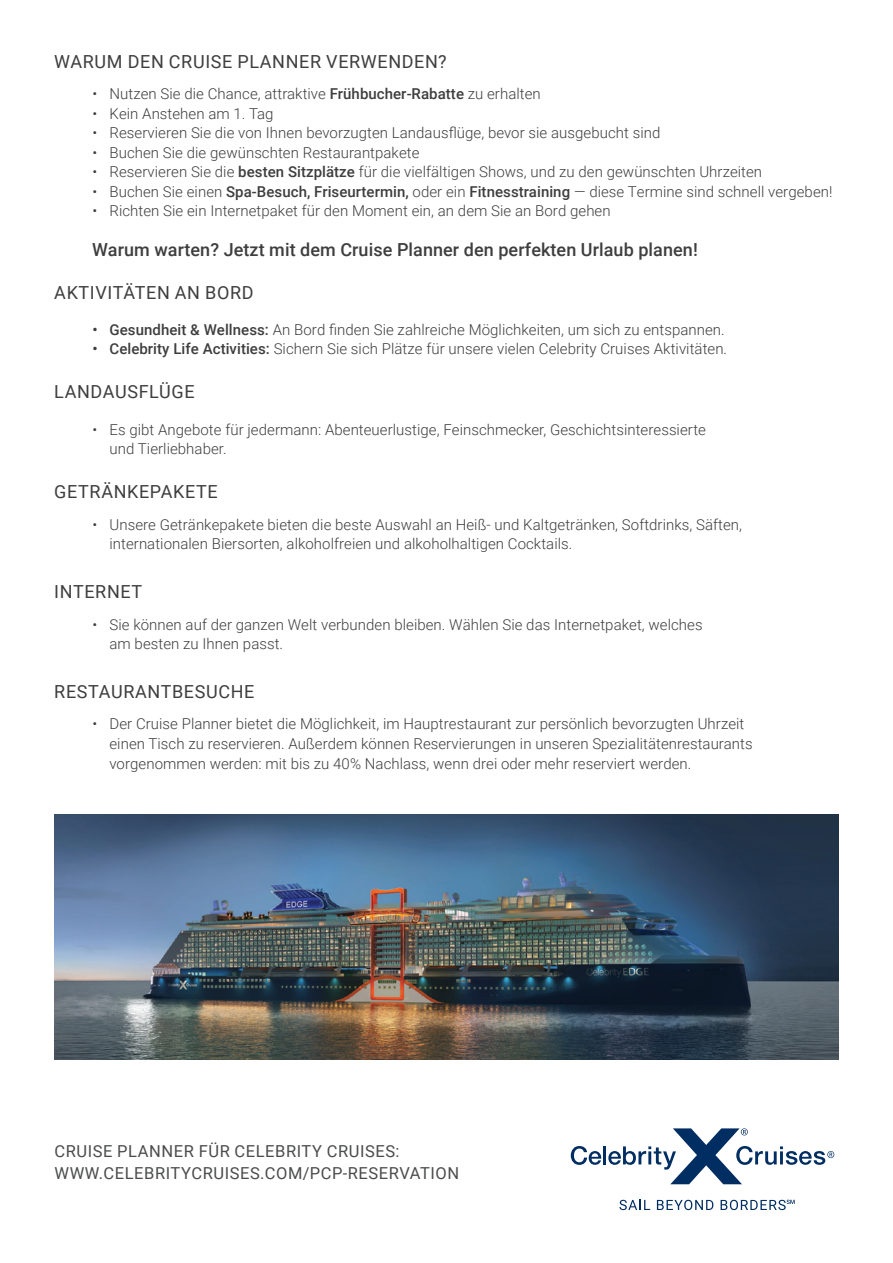
<style>
.page{position:relative;width:893px;height:1263px;background:#fff}
.page>*{position:absolute;margin:0;border:0;box-sizing:border-box;transform-origin:0 0}
.t1{font:18px "Roboto";letter-spacing:.035em;color:#3e3e3f}
.t2{font:500 18px "Roboto";letter-spacing:.005em;color:#3e3e3f}
.t3{font:16.5px "Roboto";letter-spacing:.035em;color:#4b4c4d}
.t4{font:300 15px/19.5px "Roboto";letter-spacing:.005em;color:#3e3e3f}
.s1{font-weight:500}
</style>
<div class="page">
<img style="left:54px;top:814px;width:785px;height:246px">
<svg style="left:571px;top:1146px;width:31px;height:19px"></svg>
<hr style="left:603px;top:1146px;width:3px;height:18px;background:#002d62">
<svg style="left:608px;top:1128px;width:226px;height:56px"></svg>
<svg style="left:619px;top:1200px;width:31px;height:10px"></svg>
<svg style="left:657px;top:1200px;width:56px;height:10px"></svg>
<svg style="left:721px;top:1200px;width:74px;height:10px"></svg>
<p class="t1" style="left:54px;top:48px;width:394px">WARUM DEN CRUISE PLANNER VERWENDEN?</p>
<p class="t4" style="left:92px;top:84px;width:450px">• Nutzen Sie die Chance, attraktive <span class="s1">Frühbucher-Rabatte</span> zu erhalten</p>
<p class="t4" style="left:92px;top:103px;width:183px">• Kein Anstehen am 1. Tag</p>
<p class="t4" style="left:92px;top:123px;width:569px">• Reservieren Sie die von Ihnen bevorzugten Landausflüge, bevor sie ausgebucht sind</p>
<p class="t4" style="left:92px;top:142px;width:328px">• Buchen Sie die gewünschten Restaurantpakete</p>
<p class="t4" style="left:92px;top:162px;width:671px">• Reservieren Sie die <span class="s1">besten Sitzplätze</span> für die vielfältigen Shows, und zu den gewünschten Uhrzeiten</p>
<p class="t4" style="left:92px;top:181px;width:741px">• Buchen Sie einen <span class="s1">Spa-Besuch, Friseurtermin,</span> oder ein <span class="s1">Fitnesstraining</span> — diese Termine sind schnell vergeben!</p>
<p class="t4" style="left:92px;top:201px;width:520px">• Richten Sie ein Internetpaket für den Moment ein, an dem Sie an Bord gehen</p>
<p class="t2" style="left:92px;top:236px;width:607px">Warum warten? Jetzt mit dem Cruise Planner den perfekten Urlaub planen!</p>
<p class="t1" style="left:54px;top:280px;width:201px">AKTIVITÄTEN AN BORD</p>
<p class="t4" style="left:92px;top:319px;width:634px"><span class="s1">• Gesundheit &amp; Wellness:</span> An Bord finden Sie zahlreiche Möglichkeiten, um sich zu entspannen.</p>
<p class="t4" style="left:92px;top:339px;width:636px"><span class="s1">• Celebrity Life Activities:</span> Sichern Sie sich Plätze für unsere vielen Celebrity Cruises Aktivitäten.</p>
<p class="t1" style="left:54px;top:379px;width:142px">LANDAUSFLÜGE</p>
<p class="t4" style="left:109px;top:419px;width:598px;text-indent:-17px">• Es gibt Angebote für jedermann: Abenteuerlustige, Feinschmecker, Geschichtsinteressierte und Tierliebhaber.</p>
<p class="t1" style="left:54px;top:479px;width:165px">GETRÄNKEPAKETE</p>
<p class="t4" style="left:109px;top:514px;width:634px;text-indent:-17px">• Unsere Getränkepakete bieten die beste Auswahl an Heiß- und Kaltgetränken, Softdrinks, Säften, internationalen Biersorten, alkoholfreien und alkoholhaltigen Cocktails.</p>
<p class="t1" style="left:54px;top:579px;width:89px">INTERNET</p>
<p class="t4" style="left:109px;top:614px;width:595px;text-indent:-17px">• Sie können auf der ganzen Welt verbunden bleiben. Wählen Sie das Internetpaket, welches am besten zu Ihnen passt.</p>
<p class="t1" style="left:54px;top:679px;width:202px">RESTAURANTBESUCHE</p>
<p class="t4" style="left:109px;top:714px;width:645px;text-indent:-17px">• Der Cruise Planner bietet die Möglichkeit, im Hauptrestaurant zur persönlich bevorzugten Uhrzeit einen Tisch zu reservieren. Außerdem können Reservierungen in unseren Spezialitätenrestaurants vorgenommen werden: mit bis zu 40% Nachlass, wenn drei oder mehr reserviert werden.</p>
<p class="t3" style="left:55px;top:1139px;width:347px">CRUISE PLANNER FÜR CELEBRITY CRUISES:</p>
<p class="t3" style="left:55px;top:1161px;width:406px">WWW.CELEBRITYCRUISES.COM/PCP-RESERVATION</p>
</div>
